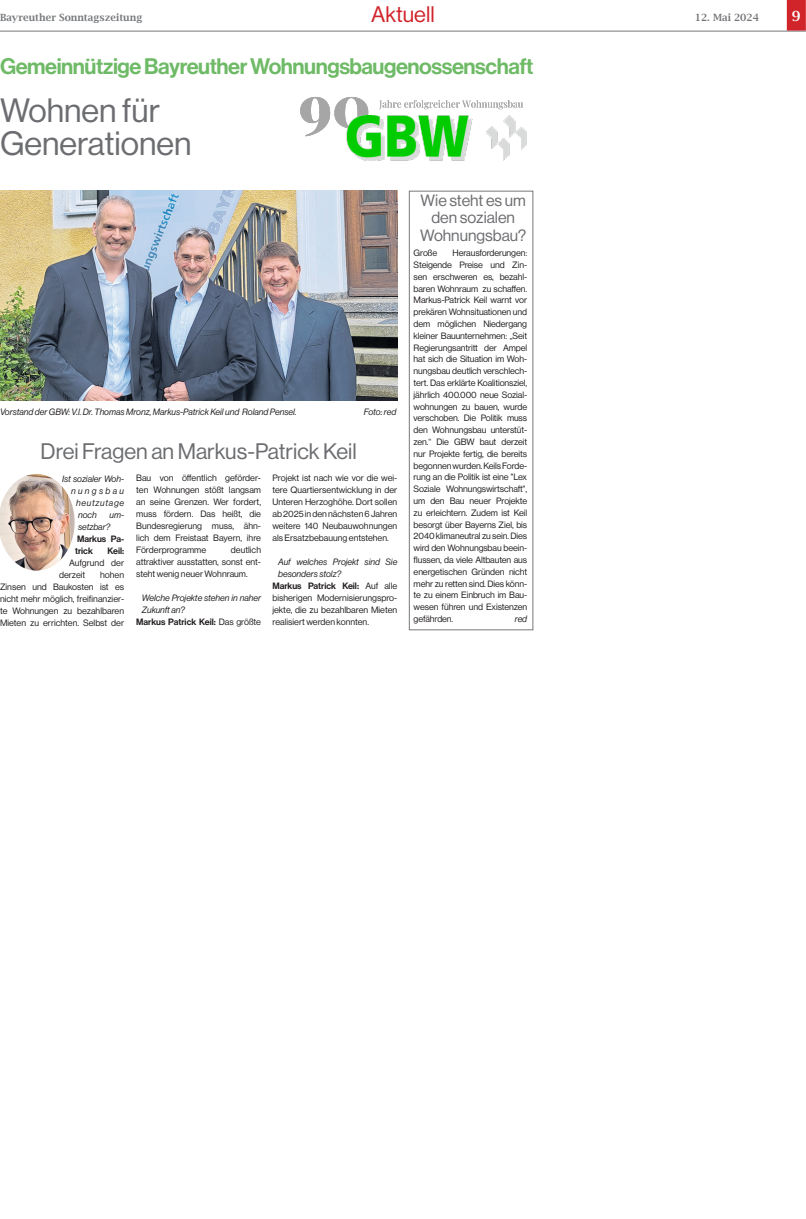
<style>
.page{position:relative;width:806px;height:1219px;background:#fff}
.page>*{position:absolute;margin:0;border:0;box-sizing:border-box;transform-origin:0 0}
.t1{font:33px/33px "N Haas Grotesk DS Pro 55 Rg";color:#6c6d70}
.Headline_4-spaltig{font:22px "N Haas Grotesk DS Pro 65 Md";letter-spacing:-.02em;color:#6eba66}
.Headline_4-spaltig-2{font:22px "N Haas Grotesk DS Pro 55 Rg";color:#6c6d70}
.Ressort{font:22px "N Haas Grotesk DS Pro 55 Rg";color:#d1232a}
.t2{font:16px/17.5px "N Haas Grotesk DS Pro 55 Rg";color:#6c6d70;text-align:center}
.SeitenzahlR{font:600 14px "Lucida Bright";color:#fff}
.ObjektR{font:600 10px "Lucida Bright";color:#76787b}
.DatumR{font:600 10px "Lucida Bright";color:#76787b}
.Fließtext_ohne_Einzu{font:9px/11.8px "N Haas Grotesk DS Pro 55 Rg";color:#231f20;text-align:justify}
.Fließtext_ohne_Einzu-2{font:9px/12px "N Haas Grotesk DS Pro 56 It";color:#231f20}
.Fließtext_ohne_Einzu-3{font:9px/12px "N Haas Grotesk DS Pro 65 Md";color:#231f20}
.Fließtext_ohne_Einzu-4{font:9px "N Haas Grotesk DS Pro 56 It";letter-spacing:.08em;color:#231f20}
.Fließtext_ohne_Einzu-5{font:9px "N Haas Grotesk DS Pro 56 It";letter-spacing:.26em;color:#231f20}
.s1{font-family:"N Haas Grotesk DS Pro 55 Rg"}
.s2{font-family:"N Haas Grotesk DS Pro 65 Md"}
</style>
<div class="page">
<hr style="left:0;top:31px;width:805px;height:1px;background:#76787b">
<img style="left:0;top:191px;width:397px;height:210px">
<img style="left:0;top:474px;width:75px;height:97px">
<img style="left:300px;top:96px;width:226px;height:65px">
<div style="left:786px;top:0;width:19px;height:31px;background:#d1232a"></div>
<div style="left:408px;top:191px;width:125px;height:439px;border:1px solid #76787b"></div>
<p class="Ressort" style="left:371px;top:2px;width:65px">Aktuell</p>
<p class="ObjektR" style="left:0;top:11px;width:144px">Bayreuther Sonntagszeitung</p>
<p class="DatumR" style="left:694px;top:11px;width:66px">12. Mai 2024</p>
<p class="SeitenzahlR" style="left:791px;top:8px;width:10px">9</p>
<p class="Headline_4-spaltig" style="left:0;top:53px;width:534px">Gemeinnützige Bayreuther Wohnungsbaugenossenschaft</p>
<p class="t1" style="left:0;top:94px;width:193px">Wohnen für<br>Generationen</p>
<p class="t2" style="left:420px;top:192px;width:107px">Wie steht es um den sozialen<br>Wohnungsbau?</p>
<p class="Fließtext_ohne_Einzu-2" style="left:0;top:406px;width:298px">Vorstand der GBW: V.l. Dr. Thomas Mronz, Markus-Patrick Keil und Roland Pensel.</p>
<p class="Fließtext_ohne_Einzu-2" style="left:363px;top:406px;width:34px">Foto: red</p>
<p class="Headline_4-spaltig-2" style="left:41px;top:439px;width:317px">Drei Fragen an Markus-Patrick Keil</p>
<p class="Fließtext_ohne_Einzu-2" style="left:62px;top:473px;width:63px">Ist sozialer Woh-</p>
<p class="Fließtext_ohne_Einzu-5" style="left:71px;top:486px;width:55px">nungsbau</p>
<p class="Fließtext_ohne_Einzu-4" style="left:76px;top:498px;width:50px">heutzutage</p>
<p class="Fließtext_ohne_Einzu-2" style="left:78px;top:509px;width:20px">noch</p>
<p class="Fließtext_ohne_Einzu-2" style="left:78px;top:509px;width:47px;text-indent:31px">um&shy;setzbar?</p>
<p class="Fließtext_ohne_Einzu-3" style="left:75px;top:533px;width:51px">Markus Pa&shy;trick</p>
<p class="Fließtext_ohne_Einzu-3" style="left:107px;top:545px;width:18px">Keil:</p>
<p class="Fließtext_ohne_Einzu" style="left:69px;top:557px;width:56px">Aufgrund der</p>
<p class="Fließtext_ohne_Einzu" style="left:59px;top:569px;width:28px">derzeit</p>
<p class="Fließtext_ohne_Einzu" style="left:0;top:569px;width:126px;text-indent:100px">hohen Zinsen und Baukosten ist es nicht mehr möglich, freifinanzier&shy;te Wohnungen zu bezahlbaren Mieten zu errichten. Selbst der</p>
<p class="Fließtext_ohne_Einzu" style="left:136px;top:472px;width:126px">Bau von öffentlich geförder&shy;ten Wohnungen stößt langsam an seine Grenzen. Wer fordert, muss fördern. Das heißt, die Bundesregierung muss, ähn&shy;lich dem Freistaat Bayern, ihre Förderprogramme</p>
<p class="Fließtext_ohne_Einzu" style="left:136px;top:544px;width:126px;text-indent:95px">deutlich attraktiver ausstatten, sonst ent&shy;steht wenig neuer Wohnraum.</p>
<p class="Fließtext_ohne_Einzu-2" style="left:142px;top:592px;width:121px">Welche Projekte stehen in naher<br>Zukunft an?</p>
<p class="Fließtext_ohne_Einzu-3" style="left:136px;top:616px;width:126px">Markus Patrick Keil: <span class="s1">Das größte</span></p>
<p class="Fließtext_ohne_Einzu" style="left:272px;top:472px;width:126px">Projekt ist nach wie vor die wei&shy;tere Quartiersentwicklung in der Unteren Herzoghöhe. Dort sollen ab 2025 in den nächsten 6 Jahren weitere 140 Neubauwohnungen als Ersatzbebauung entstehen.</p>
<p class="Fließtext_ohne_Einzu-2" style="left:278px;top:556px;width:121px">Auf welches Projekt sind Sie besonders stolz?</p>
<p class="Fließtext_ohne_Einzu" style="left:272px;top:580px;width:126px"><span class="s2">Markus Patrick Keil:</span> Auf alle bisherigen Modernisierungspro&shy;jekte, die zu bezahlbaren Mieten realisiert werden konnten.</p>
<p class="Fließtext_ohne_Einzu" style="left:413px;top:247px;width:25px">Große</p>
<p class="Fließtext_ohne_Einzu" style="left:413px;top:247px;width:115px;text-indent:39px">Herausforderungen:<br>Steigende Preise und Zin&shy;sen erschweren es, bezahl&shy;baren Wohnraum zu schaffen.<br>Markus-Patrick Keil warnt vor prekären Wohnsituationen und dem möglichen Niedergang kleiner Bauunternehmen: „Seit Regierungsantritt der Ampel hat sich die Situation im Woh&shy;nungsbau deutlich verschlech&shy;tert. Das erklärte Koalitionsziel, jährlich 400.000 neue Sozial&shy;wohnungen zu bauen, wurde verschoben. Die Politik muss den Wohnungsbau unterstüt&shy;zen.“ Die GBW baut derzeit nur Projekte fertig, die bereits begonnen wurden. Keils Forde&shy;rung an die Politik ist eine "Lex Soziale Wohnungswirtschaft", um den Bau neuer Projekte zu erleichtern. Zudem ist Keil besorgt über Bayerns Ziel, bis 2040 klimaneutral zu sein. Dies wird den Wohnungsbau beein&shy;flussen, da viele Altbauten aus energetischen Gründen nicht mehr zu retten sind. Dies könn&shy;te zu einem Einbruch im Bau&shy;wesen führen und Existenzen gefährden.</p>
<p class="Fließtext_ohne_Einzu-2" style="left:514px;top:613px;width:14px">red</p>
</div>
